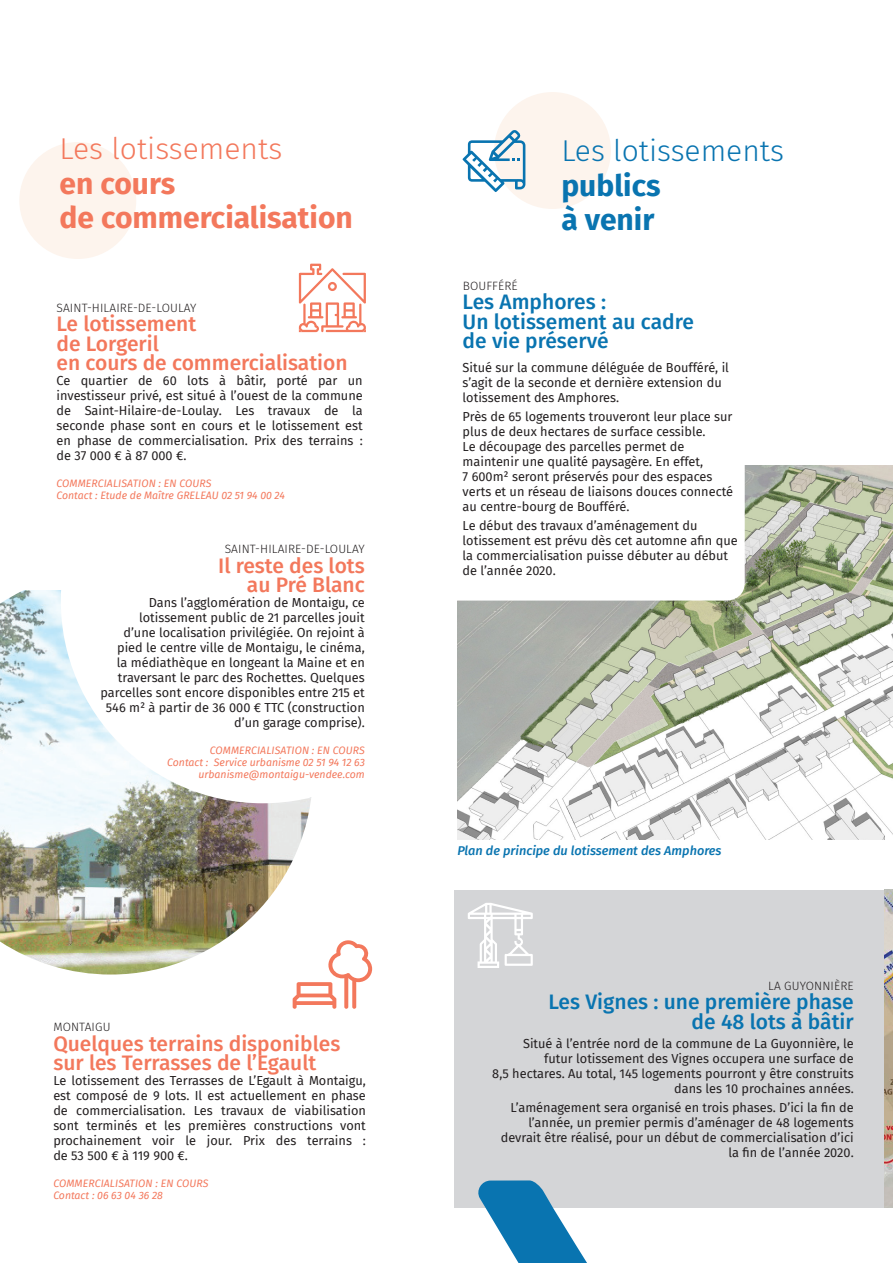
<style>
.page{position:relative;width:893px;height:1263px;background:#fff}
.page>*{position:absolute;margin:0;border:0;box-sizing:border-box;transform-origin:0 0}
.t1{font:700 30px "Fira Sans";color:#f3785c}
.t2{font:300 30px "Fira Sans";color:#f3785c}
.t3{font:300 30px "Fira Sans";color:#0974b0}
.t4{font:700 30px "Fira Sans";color:#0974b0}
.t5{font:500 21px/19.5px "Fira Sans";color:#f3785c}
.t6{font:500 21px "Fira Sans";color:#0974b0}
.t7{font:12.75px/15px "Fira Sans";color:#231f20}
.t8{font:italic 500 12.75px "Fira Sans";color:#0974b0}
.t9{font:300 12px "Fira Sans";letter-spacing:.01em;color:#231f20}
.t10{font:italic 10.5px "Fira Sans";color:#f3785c}
</style>
<div class="page">
<div style="left:454px;top:890px;width:439px;height:317px;background:#d4d5d7"></div>
<div style="left:19px;top:142px;width:117px;height:117px;background:#fdf4ed;border-radius:50%"></div>
<div style="left:494px;top:92px;width:117px;height:117px;background:#fdf4ed;border-radius:50%"></div>
<img style="left:0;top:590px;width:311px;height:384px">
<div style="left:61px;top:398px;width:404px;height:405px;background:#fff;border-radius:50%"></div>
<svg style="left:299px;top:264px;width:67px;height:68px"></svg>
<img style="left:457px;top:465px;width:436px;height:374px">
<svg style="left:293px;top:939px;width:79px;height:70px"></svg>
<svg style="left:468px;top:903px;width:65px;height:65px"></svg>
<img style="left:885px;top:890px;width:8px;height:317px">
<svg style="left:475px;top:1180px;width:161px;height:83px"></svg>
<svg style="left:457px;top:465px;width:288px;height:136px"></svg>
<svg style="left:463px;top:130px;width:62px;height:62px"></svg>
<p class="t2" style="left:60px;top:128px;width:224px">Les lotissements</p>
<p class="t1" style="left:60px;top:158px;width:117px">en cours</p>
<p class="t1" style="left:60px;top:193px;width:295px">de commercialisation</p>
<p class="t9" style="left:57px;top:299px;width:142px">SAINT-HILAIRE-DE-LOULAY</p>
<p class="t5" style="left:56px;top:313px;width:141px">Le lotissement</p>
<p class="t5" style="left:56px;top:333px;width:104px">de Lorgeril</p>
<p class="t5" style="left:56px;top:352px;width:293px">en cours de commercialisation</p>
<p class="t7" style="left:56px;top:373px;width:308px;text-align:justify">Ce quartier de 60 lots à bâtir, porté par un investisseur privé, est situé à l’ouest de la commune de Saint-Hilaire-de-Loulay. Les travaux de la seconde phase sont en cours et le lotissement est en phase de commercialisation. Prix des terrains : de 37 000 € à 87 000 €.</p>
<p class="t10" style="left:57px;top:476px;width:156px">COMMERCIALISATION : EN COURS</p>
<p class="t10" style="left:56px;top:488px;width:230px">Contact : Etude de Maître GRELEAU 02 51 94 00 24</p>
<p class="t9" style="left:225px;top:540px;width:142px">SAINT-HILAIRE-DE-LOULAY</p>
<p class="t5" style="left:218px;top:554px;width:148px">Il reste des lots</p>
<p class="t5" style="left:247px;top:574px;width:119px">au Pré Blanc</p>
<p class="t7" style="left:100px;top:595px;width:266px;text-align:right">Dans l’agglomération de Montaigu, ce lotissement public de 21 parcelles jouit<br>d’une localisation privilégiée. On rejoint à pied le centre ville de Montaigu, le cinéma,<br>la médiathèque en longeant la Maine et en traversant le parc des Rochettes. Quelques parcelles sont encore disponibles entre 215 et 546 m² à partir de 36 000 € TTC (construction d’un garage comprise).</p>
<p class="t10" style="left:210px;top:742px;width:156px">COMMERCIALISATION : EN COURS</p>
<p class="t10" style="left:167px;top:754px;width:199px">Contact : Service urbanisme 02 51 94 12 63</p>
<p class="t10" style="left:199px;top:766px;width:168px">urbanisme@montaigu-vendee.com</p>
<p class="t9" style="left:53px;top:1019px;width:59px">MONTAIGU</p>
<p class="t5" style="left:53px;top:1033px;width:288px">Quelques terrains disponibles sur les Terrasses de l’Egault</p>
<p class="t7" style="left:53px;top:1073px;width:314px;text-align:justify">Le lotissement des Terrasses de L’Egault à Montaigu, est composé de 9 lots. Il est actuellement en phase de commercialisation. Les travaux de viabilisation sont terminés et les premières constructions vont prochainement voir le jour. Prix des terrains : de 53 500 € à 119 900 €.</p>
<p class="t10" style="left:53px;top:1176px;width:156px">COMMERCIALISATION : EN COURS</p>
<p class="t10" style="left:53px;top:1188px;width:111px">Contact : 06 63 04 36 28</p>
<p class="t3" style="left:561px;top:130px;width:224px">Les lotissements</p>
<p class="t4" style="left:561px;top:160px;width:101px">publics</p>
<p class="t4" style="left:561px;top:195px;width:95px">à venir</p>
<p class="t9" style="left:463px;top:277px;width:57px">BOUFFÉRÉ</p>
<p class="t6" style="left:463px;top:285px;width:145px">Les Amphores :</p>
<p class="t6" style="left:463px;top:305px;width:233px">Un lotissement au cadre</p>
<p class="t6" style="left:463px;top:324px;width:148px">de vie préservé</p>
<p class="t7" style="left:463px;top:359px;width:268px">Situé sur la commune déléguée de Boufféré, il s’agit de la seconde et dernière extension du lotissement des Amphores.</p>
<p class="t7" style="left:463px;top:409px;width:271px">Près de 65 logements trouveront leur place sur plus de deux hectares de surface cessible.</p>
<p class="t7" style="left:463px;top:439px;width:242px">Le découpage des parcelles permet de maintenir une qualité paysagère. En effet,</p>
<p class="t7" style="left:463px;top:469px;width:272px">7 600m² seront préservés pour des espaces verts et un réseau de liaisons douces connecté au centre-bourg de Boufféré.</p>
<p class="t7" style="left:463px;top:518px;width:277px">Le début des travaux d’aménagement du lotissement est prévu dès cet automne afin que la commercialisation puisse débuter au début de l’année 2020.</p>
<p class="t8" style="left:457px;top:841px;width:266px">Plan de principe du lotissement des Amphores</p>
<p class="t9" style="left:768px;top:977px;width:87px">LA GUYONNIÈRE</p>
<p class="t6" style="left:548px;top:985px;width:307px">Les Vignes : une première phase</p>
<p class="t6" style="left:692px;top:1004px;width:164px">de 48 lots à bâtir</p>
<p class="t7" style="left:492px;top:1035px;width:363px;text-align:right">Situé à l’entrée nord de la commune de La Guyonnière, le futur lotissement des Vignes occupera une surface de<br>8,5 hectares. Au total, 145 logements pourront y être construits dans les 10 prochaines années.</p>
<p class="t7" style="left:501px;top:1100px;width:354px;text-align:right">L’aménagement sera organisé en trois phases. D’ici la fin de l’année, un premier permis d’aménager de 48 logements devrait être réalisé, pour un début de commercialisation d’ici la fin de l’année 2020.</p>
</div>
